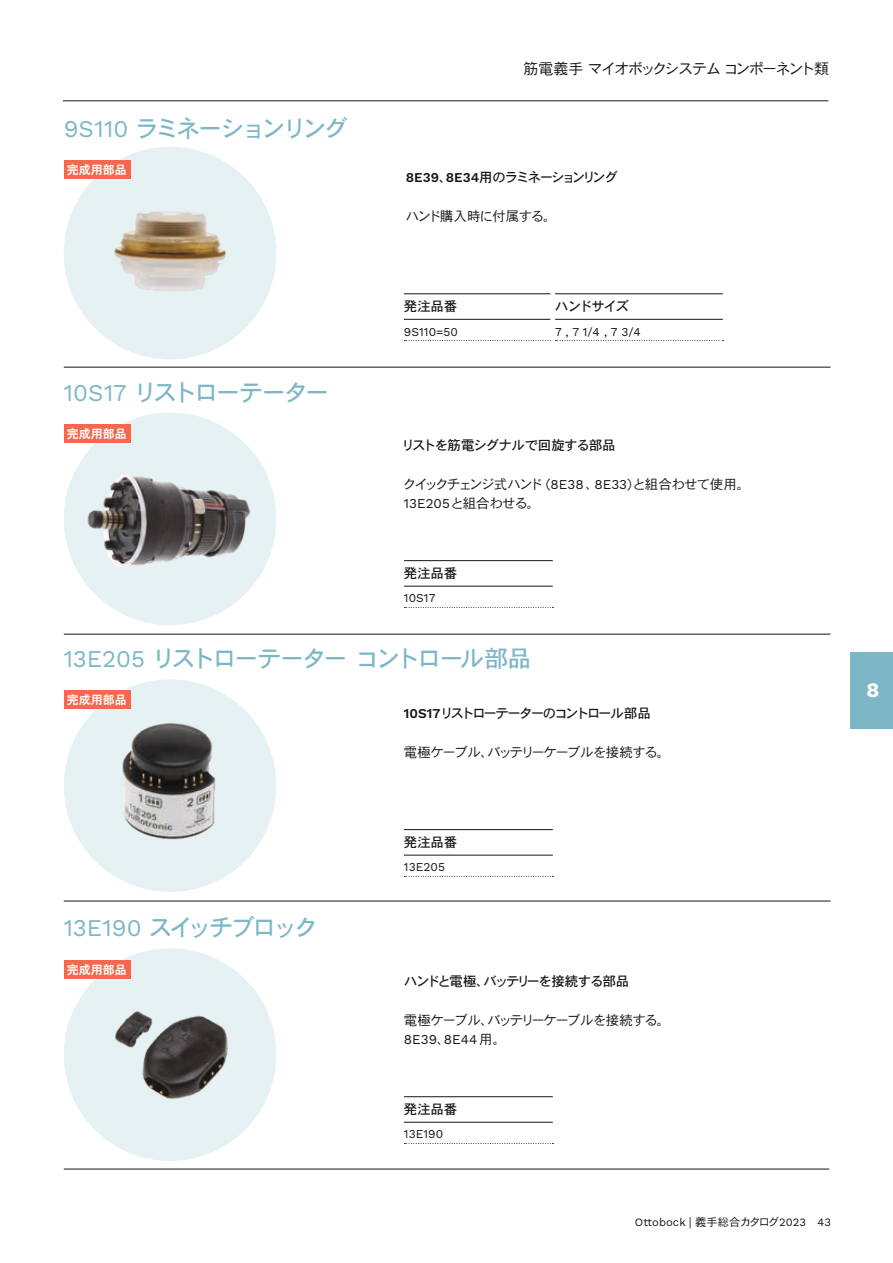
<style>
.page{position:relative;width:893px;height:1263px;background:#fff}
.page>*{position:absolute;margin:0;border:0;box-sizing:border-box;transform-origin:0 0}
.t1{font:24px "DFHS Gothic Std W5";letter-spacing:-.12em;color:#7db7c6}
.t2{font:24px "DFHS Gothic Std W5";letter-spacing:-.1em;color:#7db7c6}
.t3{font:700 20.7px "Work Sans";color:#fff}
.t4{font:15px "DFHS Gothic Std W3";letter-spacing:-.08em;color:#151616}
.t5{font:13.5px/19.5px "DFHS Gothic Std W3";letter-spacing:-.095em;color:#151616}
.t6{font:13.5px "DFHS Gothic Std W5";letter-spacing:-.095em;color:#151616}
.t7{font:13.5px "DFHS Gothic Std W5";letter-spacing:-.16em;color:#151616}
.t8{font:13.5px "DFHS Gothic Std W5";letter-spacing:-.155em;color:#151616}
.t9{font:13.5px "DFHS Gothic Std W5";letter-spacing:-.045em;color:#151616}
.t10{font:13.5px "DFHS Gothic Std W3";letter-spacing:-.06em;color:#151616}
.t11{font:13.5px "Work Sans";color:#151616}
.t12{font:12px "Work Sans";letter-spacing:.005em;color:#151616}
.t13{font:12px "HGP Gothic E";color:#fff}
.t14{font:11.25px "Work Sans";letter-spacing:.005em;color:#151616}
.s1{font-family:"Work Sans"}
.s2{font-family:"Work Sans";font-weight:600}
.s3{font-family:"DFHS Gothic Std W3"}
.s4{font-family:"OBO Sans"}
</style>
<div class="page">
<hr style="left:63px;top:100px;width:765px;height:1px;background:#151616">
<hr style="left:64px;top:367px;width:766px;height:1px;background:#151616">
<hr style="left:64px;top:634px;width:766px;height:1px;background:#151616">
<hr style="left:64px;top:901px;width:766px;height:1px;background:#151616">
<hr style="left:64px;top:1169px;width:765px;height:1px;background:#151616">
<div style="left:64px;top:147px;width:212px;height:212px;background:#e6f1f4;border-radius:50%"></div>
<div style="left:64px;top:412px;width:212px;height:213px;background:#e6f1f4;border-radius:50%"></div>
<div style="left:64px;top:679px;width:212px;height:213px;background:#e6f1f4;border-radius:50%"></div>
<div style="left:64px;top:948px;width:212px;height:213px;background:#e6f1f4;border-radius:50%"></div>
<div style="left:850px;top:652px;width:43px;height:76px;background:#7db7c6"></div>
<img style="left:91px;top:179px;width:158px;height:113px">
<hr style="left:404px;top:319px;width:147px;height:1px;background:#151616">
<hr style="left:555px;top:319px;width:168px;height:1px;background:#151616">
<svg style="left:404px;top:340px;width:319px;height:1px"></svg>
<hr style="left:404px;top:293px;width:147px;height:1px;background:#151616">
<hr style="left:555px;top:293px;width:168px;height:1px;background:#151616">
<hr style="left:551px;top:319px;width:4px;height:22px;background:#fff">
<hr style="left:404px;top:586px;width:149px;height:1px;background:#151616">
<svg style="left:404px;top:607px;width:149px;height:1px"></svg>
<hr style="left:404px;top:560px;width:149px;height:1px;background:#151616">
<img style="left:87px;top:474px;width:164px;height:93px">
<img style="left:80px;top:722px;width:176px;height:118px">
<img style="left:115px;top:1011px;width:113px;height:88px">
<hr style="left:404px;top:1122px;width:149px;height:1px;background:#151616">
<svg style="left:404px;top:1143px;width:149px;height:1px"></svg>
<hr style="left:404px;top:1096px;width:149px;height:1px;background:#151616">
<hr style="left:404px;top:855px;width:149px;height:1px;background:#151616">
<svg style="left:404px;top:876px;width:149px;height:1px"></svg>
<hr style="left:404px;top:829px;width:149px;height:1px;background:#151616">
<div style="left:64px;top:161px;width:66px;height:18px;background:#f6684d"></div>
<div style="left:64px;top:424px;width:66px;height:19px;background:#f6684d"></div>
<div style="left:64px;top:690px;width:66px;height:18px;background:#f6684d"></div>
<div style="left:64px;top:960px;width:66px;height:18px;background:#f6684d"></div>
<h1 class="t1" style="left:64px;top:116px;width:285px"><span class="s1">9S110</span> ラミネーションリング</h1>
<p class="t13" style="left:67px;top:164px;width:62px">完成用部品</p>
<h1 class="t2" style="left:64px;top:380px;width:267px"><span class="s1">10S17</span> リストローテーター</h1>
<p class="t13" style="left:67px;top:428px;width:62px">完成用部品</p>
<p class="t4" style="left:523px;top:60px;width:307px">筋電義手 マイオボックシステム コンポーネント類</p>
<p class="t8" style="left:406px;top:169px;width:213px"><span class="s2">8E39</span>、<span class="s2">8E34</span>用のラミネーションリング</p>
<p class="t10" style="left:406px;top:208px;width:152px">ハンド購入時に付属する。</p>
<p class="t6" style="left:404px;top:299px;width:55px">発注品番</p>
<p class="t6" style="left:555px;top:299px;width:76px">ハンドサイズ</p>
<p class="t12" style="left:404px;top:322px;width:56px">9S110=50</p>
<p class="t12" style="left:555px;top:322px;width:87px">7 , 7 1/4 , 7 3/4</p>
<p class="t9" style="left:402px;top:438px;width:216px">リストを筋電シグナルで回旋する部品</p>
<p class="t5" style="left:403px;top:474px;width:349px">クイックチェンジ式ハンド (<span class="s1">8E38</span> 、<span class="s1">8E33</span>)と組合わせて使用。<br><span class="s1">13E205</span>と組合わせる。</p>
<p class="t6" style="left:404px;top:566px;width:55px">発注品番</p>
<p class="t12" style="left:404px;top:589px;width:33px">10S17</p>
<h1 class="t1" style="left:64px;top:645px;width:469px"><span class="s1">13E205</span> リストローテーター コントロール部品</h1>
<p class="t7" style="left:404px;top:706px;width:248px"><span class="s2">10S17</span>リストローテーターのコントロール部品</p>
<p class="t5" style="left:404px;top:742px;width:268px">電極ケーブル、バッテリーケーブルを接続する。</p>
<p class="t13" style="left:67px;top:693px;width:62px">完成用部品</p>
<h1 class="t1" style="left:64px;top:914px;width:255px"><span class="s1">13E190</span> スイッチブロック</h1>
<p class="t13" style="left:67px;top:963px;width:62px">完成用部品</p>
<p class="t6" style="left:404px;top:834px;width:55px">発注品番</p>
<p class="t12" style="left:404px;top:858px;width:43px">13E205</p>
<p class="t6" style="left:404px;top:973px;width:227px">ハンドと電極、バッテリーを接続する部品</p>
<p class="t5" style="left:404px;top:1010px;width:268px">電極ケーブル、バッテリーケーブルを接続する。</p>
<p class="t11" style="left:404px;top:1029px;width:104px">8E39<span class="s3">、</span>8E44<span class="s3">用。</span></p>
<p class="t6" style="left:404px;top:1102px;width:55px">発注品番</p>
<p class="t12" style="left:404px;top:1125px;width:41px">13E190</p>
<p class="t14" style="left:635px;top:1214px;width:197px">Ottobock <span class="s4">|</span> <span class="s3">義手総合カタログ</span>2023 43</p>
<h2 class="t3" style="left:867px;top:674px;width:14px">8</h2>
</div>
